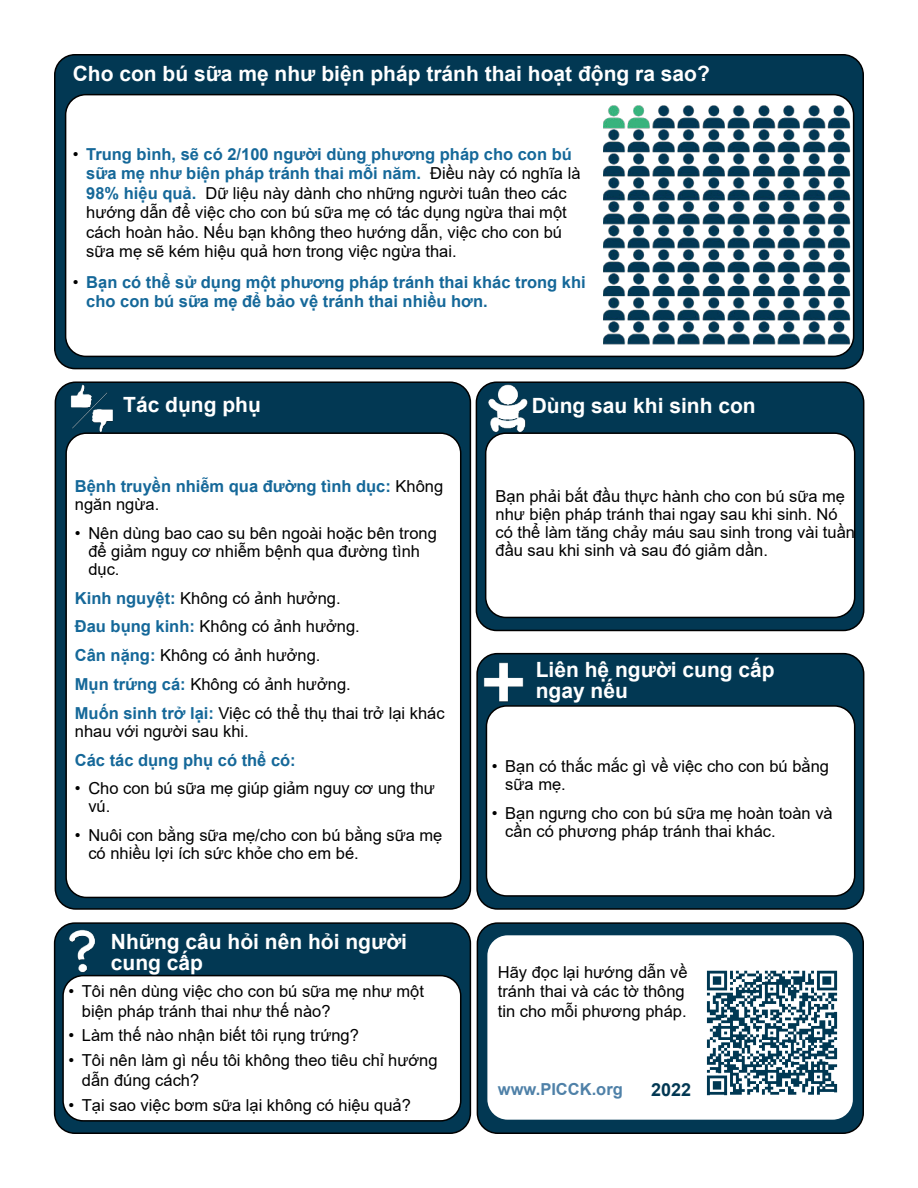
<style>
.page{position:relative;width:918px;height:1188px;background:#fff}
.page>*{position:absolute;margin:0;border:0;box-sizing:border-box;transform-origin:0 0}
.t1{font:700 21px/21px "Arial";color:#fff}
.t2{font:700 18px "Arial";color:#023853}
.t3{font:16.5px/18px "Arial";color:#000}
.t4{font:700 16.5px/18px "Arial";color:#156899}
.t5{font:700 16.5px "Arial";color:#4f81a8}
.s1{font-weight:700;color:#156899}
.s2{font-weight:400;color:#000}
</style>
<div class="page">
<div style="left:55px;top:923px;width:415px;height:210px;background:#023853;border-radius:20px"></div>
<div style="left:54px;top:922px;width:417px;height:212px;border:2px solid #000;border-radius:20px"></div>
<div style="left:55px;top:382px;width:415px;height:527px;background:#023853;border-radius:20px"></div>
<div style="left:55px;top:381px;width:416px;height:529px;border:2px solid #000;border-radius:20px"></div>
<div style="left:66px;top:433px;width:395px;height:464px;background:#fff;border-radius:20px"></div>
<div style="left:65px;top:432px;width:396px;height:466px;border:2px solid #000;border-radius:20px"></div>
<div style="left:63px;top:976px;width:398px;height:145px;background:#fff;border-radius:20px"></div>
<div style="left:62px;top:975px;width:399px;height:147px;border:2px solid #000;border-radius:20px"></div>
<div style="left:477px;top:654px;width:387px;height:255px;background:#023853;border-radius:20px"></div>
<div style="left:476px;top:653px;width:388px;height:257px;border:2px solid #000;border-radius:20px"></div>
<div style="left:486px;top:706px;width:369px;height:190px;background:#fff;border-radius:20px"></div>
<div style="left:486px;top:705px;width:369px;height:192px;border:2px solid #000;border-radius:20px"></div>
<div style="left:476px;top:382px;width:388px;height:248px;background:#023853;border-radius:20px"></div>
<div style="left:476px;top:381px;width:388px;height:250px;border:2px solid #000;border-radius:20px"></div>
<div style="left:486px;top:433px;width:369px;height:184px;background:#fff;border-radius:20px"></div>
<div style="left:485px;top:432px;width:370px;height:186px;border:2px solid #000;border-radius:20px"></div>
<div style="left:477px;top:923px;width:386px;height:210px;background:#023853;border-radius:20px"></div>
<div style="left:477px;top:922px;width:387px;height:212px;border:2px solid #000;border-radius:20px"></div>
<div style="left:55px;top:55px;width:808px;height:314px;background:#023853;border-radius:20px"></div>
<div style="left:54px;top:54px;width:810px;height:315px;border:2px solid #000;border-radius:20px"></div>
<div style="left:66px;top:95px;width:788px;height:261px;background:#fff;border-radius:20px"></div>
<div style="left:65px;top:94px;width:789px;height:263px;border:2px solid #000;border-radius:20px"></div>
<div style="left:487px;top:935px;width:366px;height:185px;background:#fff;border-radius:20px"></div>
<img style="left:706px;top:970px;width:132px;height:126px">
<img style="left:604px;top:103px;width:247px;height:242px">
<img style="left:488px;top:383px;width:40px;height:49px">
<img style="left:70px;top:385px;width:43px;height:47px">
<img style="left:483px;top:662px;width:41px;height:40px">
<img style="left:62px;top:928px;width:33px;height:44px">
<p class="t1" style="left:73px;top:64px;width:639px">Cho con bú sữa mẹ như biện pháp tránh thai hoạt động ra sao?</p>
<p class="t3" style="left:86px;top:144px;width:496px;line-height:19.5px;text-indent:-13px">• <span class="s1">Trung bình, sẽ có 2/100 người dùng phương pháp cho con bú sữa mẹ như biện pháp tránh thai mỗi năm.</span> Điều này có nghĩa là <span class="s1">98% hiệu quả.</span> Dữ liệu này dành cho những người tuân theo các hướng dẫn để việc cho con bú sữa mẹ có tác dụng ngừa thai một cách hoàn hảo. Nếu bạn không theo hướng dẫn, việc cho con bú sữa mẹ sẽ kém hiệu quả hơn trong việc ngừa thai.</p>
<p class="t4" style="left:86px;top:272px;width:501px;line-height:19.5px;text-indent:-13px"><span class="s2">•</span> Bạn có thể sử dụng một phương pháp tránh thai khác trong khi cho con bú sữa mẹ để bảo vệ tránh thai nhiều hơn.</p>
<p class="t1" style="left:123px;top:395px;width:139px">Tác dụng phụ</p>
<p class="t1" style="left:532px;top:396px;width:226px">Dùng sau khi sinh con</p>
<p class="t4" style="left:75px;top:478px;width:370px">Bệnh truyền nhiễm qua đường tình dục: <span class="s2">Không ngăn ngừa.</span></p>
<p class="t3" style="left:88px;top:524px;width:350px;text-indent:-13px">• Nên dùng bao cao su bên ngoài hoặc bên trong để giảm nguy cơ nhiễm bệnh qua đường tình dục.</p>
<p class="t3" style="left:75px;top:583px;width:371px;line-height:28.8px"><span class="s1">Kinh nguyệt:</span> Không có ảnh hưởng.<br><span class="s1">Đau bụng kinh:</span> Không có ảnh hưởng.<br><span class="s1">Cân nặng:</span> Không có ảnh hưởng.<br><span class="s1">Mụn trứng cá:</span> Không có ảnh hưởng.<br><span class="s1">Muốn sinh trở lại:</span> Việc có thể thụ thai trở lại khác</p>
<p class="t3" style="left:75px;top:722px;width:175px">nhau với người sau khi.</p>
<p class="t4" style="left:75px;top:751px;width:222px">Các tác dụng phụ có thể có:</p>
<p class="t3" style="left:88px;top:780px;width:348px;text-indent:-13px">• Cho con bú sữa mẹ giúp giảm nguy cơ ung thư vú.</p>
<p class="t3" style="left:88px;top:827px;width:356px;text-indent:-13px">• Nuôi con bằng sữa mẹ/cho con bú bằng sữa mẹ có nhiều lợi ích sức khỏe cho em bé.</p>
<p class="t1" style="left:111px;top:931px;width:298px">Những câu hỏi nên hỏi người cung cấp</p>
<p class="t3" style="left:82px;top:982px;width:344px;line-height:19.5px;text-indent:-13px">• Tôi nên dùng việc cho con bú sữa mẹ như một biện pháp tránh thai như thế nào?</p>
<p class="t3" style="left:68px;top:1027px;width:292px">• Làm thế nào nhận biết tôi rụng trứng?</p>
<p class="t3" style="left:82px;top:1051px;width:357px;line-height:19.5px;text-indent:-13px">• Tôi nên làm gì nếu tôi không theo tiêu chỉ hướng dẫn đúng cách?</p>
<p class="t3" style="left:68px;top:1096px;width:344px">• Tại sao việc bơm sữa lại không có hiệu quả?</p>
<p class="t3" style="left:496px;top:487px;width:361px">Bạn phải bắt đầu thực hành cho con bú sữa mẹ như biện pháp tránh thai ngay sau khi sinh. Nó có thể làm tăng chảy máu sau sinh trong vài tuần đầu sau khi sinh và sau đó giảm dần.</p>
<p class="t1" style="left:536px;top:659px;width:241px">Liên hệ người cung cấp ngay nếu</p>
<p class="t3" style="left:505px;top:757px;width:325px;text-indent:-13px">• Bạn có thắc mắc gì về việc cho con bú bằng sữa mẹ.</p>
<p class="t3" style="left:505px;top:804px;width:329px;text-indent:-13px">• Bạn ngưng cho con bú sữa mẹ hoàn toàn và cần có phương pháp tránh thai khác.</p>
<p class="t3" style="left:498px;top:962px;width:191px;line-height:19.5px">Hãy đọc lại hướng dẫn về tránh thai và các tờ thông tin cho mỗi phương pháp.</p>
<p class="t5" style="left:498px;top:1077px;width:126px">www.PICCK.org</p>
<p class="t2" style="left:651px;top:1077px;width:42px">2022</p>
</div>
